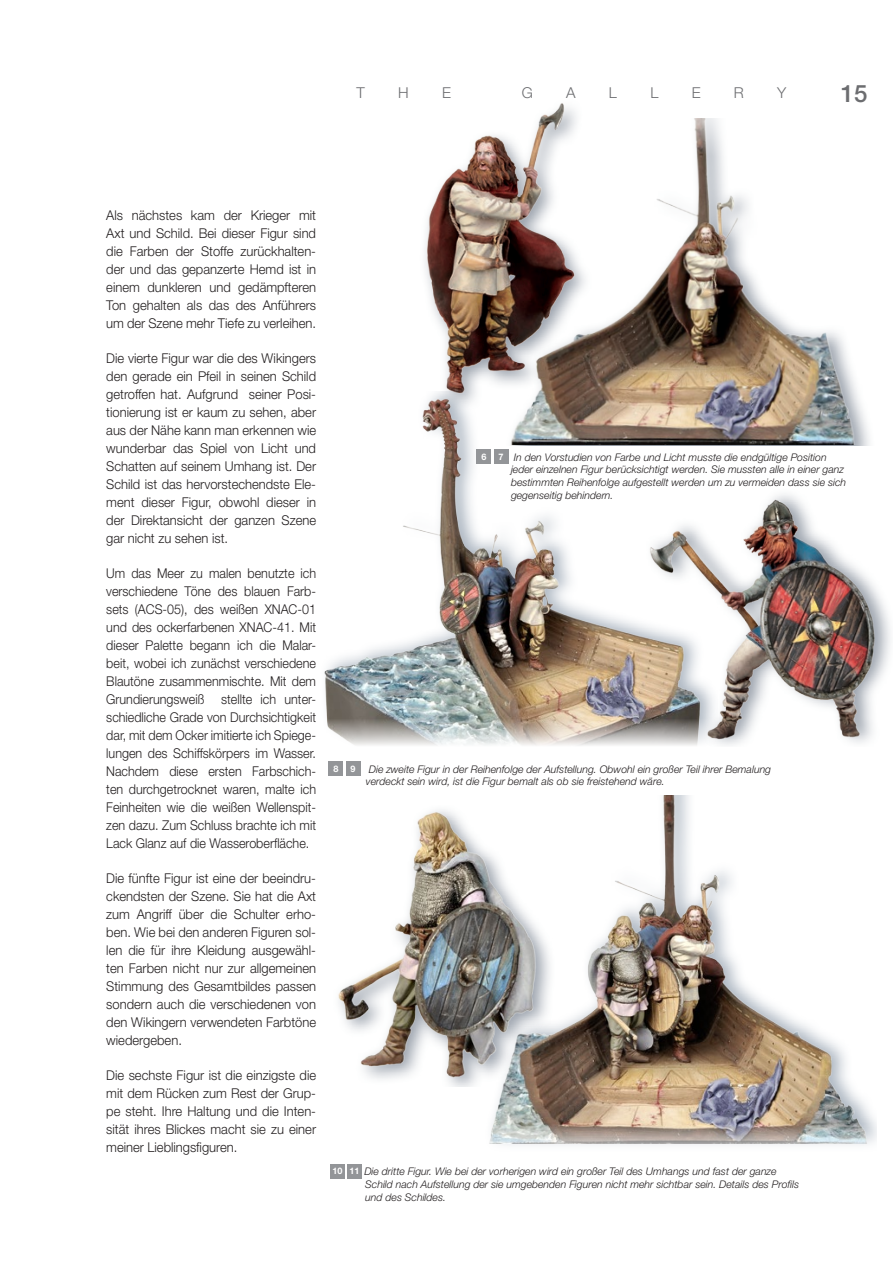
<style>
.page{position:relative;width:893px;height:1263px;background:#fff}
.page>*{position:absolute;margin:0;border:0;box-sizing:border-box;transform-origin:0 0}
.t1{font:500 24px "Helvetica Neue LT Std";color:#6c6d70}
.t2{font:300 15px "Helvetica Neue LT Std";color:#6c6d70}
.Tx_Corrido{font:300 13.5px/18px "Helvetica Neue LT Std";color:#231f20;text-align:justify;scale:.96 1}
.Tx_Corrido-2{font:300 13.5px/18px "Helvetica Neue LT Std";color:#231f20;text-align:justify;scale:.93 1}
.Pies_de_Foto{font:italic 300 10.5px/12.6px "Helvetica Neue LT Std";color:#231f20}
.t3{font:700 9px "Helvetica Neue LT Std";color:#fff}
</style>
<div class="page">
<img style="left:595px;top:118px;width:266px;height:327px">
<img style="left:324px;top:391px;width:393px;height:355px">
<img style="left:489px;top:795px;width:387px;height:349px">
<img style="left:408px;top:103px;width:187px;height:304px">
<div style="left:332px;top:805px;width:224px;height:281px;background:#77818f;opacity:.75"></div>
<img style="left:332px;top:805px;width:212px;height:281px">
<div style="left:645px;top:489px;width:248px;height:257px;background:#77818f;opacity:.75"></div>
<img style="left:641px;top:489px;width:246px;height:257px">
<div style="left:330px;top:1164px;width:14px;height:14px;background:#939598"></div>
<div style="left:347px;top:1164px;width:15px;height:14px;background:#939598"></div>
<div style="left:477px;top:449px;width:14px;height:15px;background:#939598"></div>
<div style="left:494px;top:449px;width:14px;height:15px;background:#939598"></div>
<div style="left:329px;top:761px;width:14px;height:14px;background:#939598"></div>
<div style="left:346px;top:761px;width:14px;height:14px;background:#939598"></div>
<p class="t2" style="left:357px;top:84px;width:10px">T</p>
<p class="t2" style="left:398px;top:84px;width:12px">H</p>
<p class="t2" style="left:442px;top:84px;width:10px">E</p>
<p class="t2" style="left:522px;top:84px;width:13px">G</p>
<p class="t2" style="left:566px;top:84px;width:11px">A</p>
<p class="t2" style="left:609px;top:84px;width:10px">L</p>
<p class="t2" style="left:650px;top:84px;width:10px">L</p>
<p class="t2" style="left:692px;top:84px;width:10px">E</p>
<p class="t2" style="left:734px;top:84px;width:12px">R</p>
<p class="t2" style="left:777px;top:84px;width:11px">Y</p>
<p class="t1" style="left:841px;top:79px;width:28px">15</p>
<p class="Tx_Corrido" style="left:106px;top:206px;width:220px">Als nächstes kam der Krieger mit Axt und Schild. Bei dieser Figur sind die Farben der Stoffe zurückhalten&shy;der und das gepanzerte Hemd ist in einem dunkleren und gedämpfteren Ton gehalten als das des Anführers um der Szene mehr Tiefe zu verleihen.</p>
<p class="Tx_Corrido" style="left:106px;top:349px;width:220px">Die vierte Figur war die des Wikingers den gerade ein Pfeil in seinen Schild getroffen hat. Aufgrund seiner Posi&shy;tionierung ist er kaum zu sehen, aber aus der Nähe kann man erkennen wie wunderbar das Spiel von Licht und Schatten auf seinem Umhang ist. Der Schild ist das hervorstechendste Ele&shy;ment dieser Figur, obwohl dieser in der Direktansicht der ganzen Szene gar nicht zu sehen ist.</p>
<p class="Tx_Corrido-2" style="left:106px;top:564px;width:227px">Um das Meer zu malen benutzte ich verschiedene Töne des blauen Farb&shy;sets (ACS-05), des weißen XNAC-01 und des ockerfarbenen XNAC-41. Mit dieser Palette begann ich die Malar&shy;beit, wobei ich zunächst verschiedene Blautöne zusammenmischte. Mit dem Grundierungsweiß stellte ich unter&shy;schiedliche Grade von Durchsichtigkeit dar, mit dem Ocker imitierte ich Spiege&shy;lungen des Schiffskörpers im Wasser.<br>Nachdem diese ersten Farbschich&shy;ten durchgetrocknet waren, malte ich Feinheiten wie die weißen Wellenspit&shy;zen dazu. Zum Schluss brachte ich mit Lack Glanz auf die Wasseroberfläche.</p>
<p class="Tx_Corrido" style="left:106px;top:869px;width:220px">Die fünfte Figur ist eine der beeindru&shy;ckendsten der Szene. Sie hat die Axt zum Angriff über die Schulter erho&shy;ben. Wie bei den anderen Figuren sol&shy;len die für ihre Kleidung ausgewähl&shy;ten Farben nicht nur zur allgemeinen Stimmung des Gesamtbildes passen sondern auch die verschiedenen von den Wikingern verwendeten Farbtöne wiedergeben.</p>
<p class="Tx_Corrido" style="left:106px;top:1066px;width:220px">Die sechste Figur ist die einzigste die mit dem Rücken zum Rest der Grup&shy;pe steht. Ihre Haltung und die Inten&shy;sität ihres Blickes macht sie zu einer meiner Lieblingsfiguren.</p>
<p class="t3" style="left:481px;top:451px;width:7px">6</p>
<p class="t3" style="left:498px;top:451px;width:7px">7</p>
<p class="Pies_de_Foto" style="left:511px;top:450px;width:337px">In den Vorstudien von Farbe und Licht musste die endgültige Position jeder einzelnen Figur berücksichtigt werden. Sie mussten alle in einer ganz bestimmten Reihenfolge aufgestellt werden um zu vermeiden dass sie sich gegenseitig behindern.</p>
<p class="t3" style="left:333px;top:763px;width:7px">8</p>
<p class="t3" style="left:350px;top:763px;width:7px">9</p>
<p class="Pies_de_Foto" style="left:366px;top:762px;width:407px">Die zweite Figur in der Reihenfolge der Aufstellung. Obwohl ein großer Teil ihrer Bemalung verdeckt sein wird, ist die Figur bemalt als ob sie freistehend wäre.</p>
<p class="t3" style="left:332px;top:1166px;width:12px">10</p>
<p class="t3" style="left:349px;top:1166px;width:12px">11</p>
<p class="Pies_de_Foto" style="left:364px;top:1165px;width:414px">Die dritte Figur. Wie bei der vorherigen wird ein großer Teil des Umhangs und fast der ganze</p>
<p class="Pies_de_Foto" style="left:365px;top:1178px;width:435px">Schild nach Aufstellung der sie umgebenden Figuren nicht mehr sichtbar sein. Details des Profils</p>
<p class="Pies_de_Foto" style="left:365px;top:1190px;width:82px">und des Schildes.</p>
</div>
